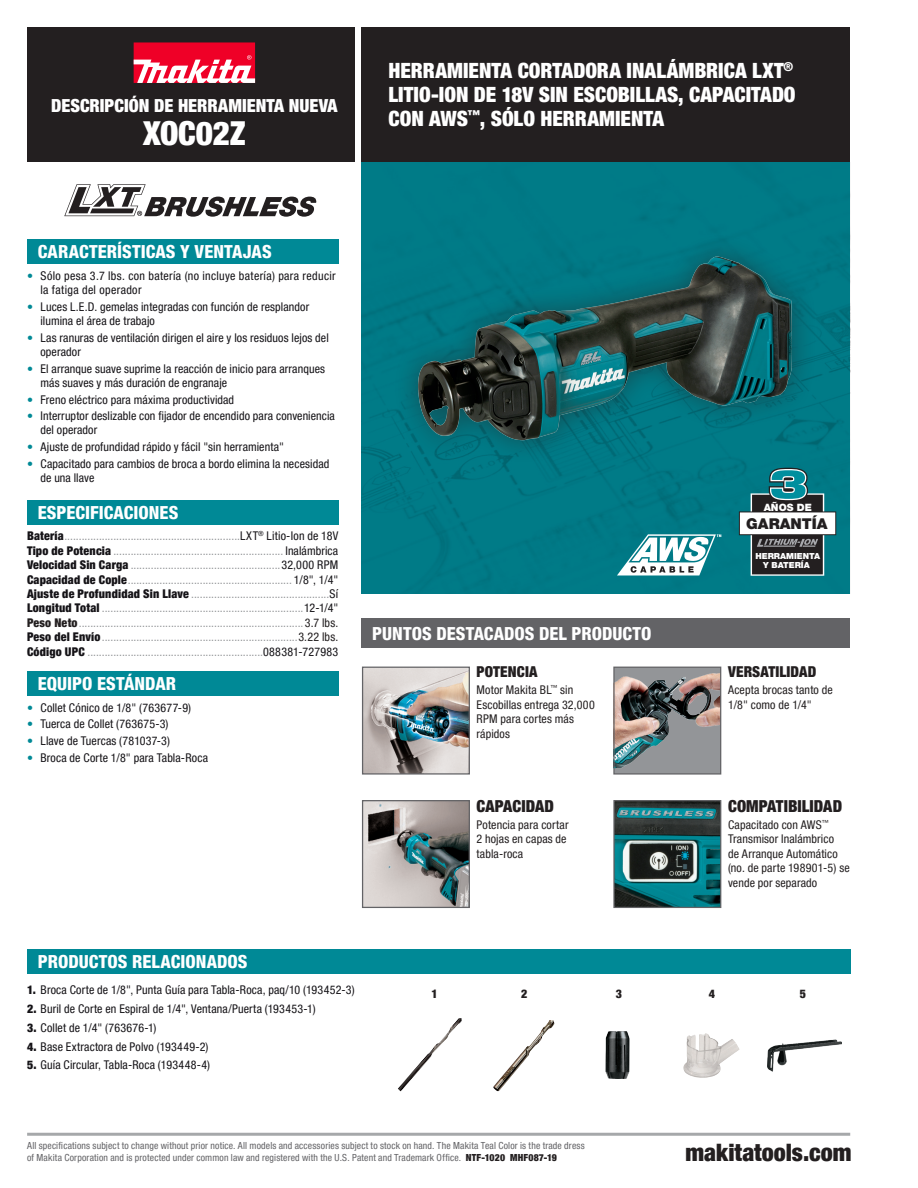
<style>
.page{position:relative;width:918px;height:1188px;background:#fff}
.page>*{position:absolute;margin:0;border:0;box-sizing:border-box;transform-origin:0 0}
.t1{font:900 condensed 33px "Helvetica Neue LT Pro";letter-spacing:-.005em;color:#fff}
.t2{font:900 condensed 24px "Helvetica Neue LT Pro";color:#231f20}
._01_-_PRODUCT_DESCRI{font:900 condensed 21px/24px "Helvetica Neue LT Pro";color:#fff;text-align:justify}
._02_-_SECTION_HEADER{font:800 condensed 18px "Helvetica Neue LT Pro";color:#fff}
.t3{font:900 condensed 18px "Helvetica Neue LT Pro";color:#fff}
._08_-_HIGHLIGHTS_HEA{font:900 condensed 16.5px "Helvetica Neue LT Pro";letter-spacing:.005em;color:#231f20}
._08_-_HIGHLIGHTS_HEA-2{font:900 condensed 15px "Helvetica Neue LT Pro";letter-spacing:.01em;color:#231f20}
.t4{font:900 15px "Helvetica Neue";color:#231f20}
._04_-_SPECIFICATIONS{font:condensed 12px "Helvetica Neue LT Pro";letter-spacing:.015em;color:#939598}
.t5{font:condensed 12px/14.4px "Helvetica Neue LT Pro";letter-spacing:.01em;color:#151317}
._09_-_HIGHLIGHTS_BOD{font:condensed 12px/14.4px "Helvetica Neue LT Pro";letter-spacing:.01em;color:#231f20}
.t6{font:condensed 12px/14.4px "Helvetica Neue LT Pro";letter-spacing:.03em;color:#151317}
.t7{font:900 condensed 12px "Helvetica Neue LT Pro";color:#231f20}
.t8{font:900 10.2px "Helvetica Neue";color:#fff}
.t9{font:condensed 9.75px "Helvetica Neue LT Pro";letter-spacing:.015em;color:#636366}
.t10{font:900 8.4px/9px "Helvetica Neue";color:#fff;text-align:center}
.s1{color:#008996}
.s2{font-weight:900;color:#151317}
.s3{color:#151317}
.s4{font-weight:900;color:#231f20}
.s5{color:#231f20}
.s6{font-weight:900}
</style>
<div class="page">
<div style="left:27px;top:27px;width:327px;height:135px;background:#231f20"></div>
<div style="left:361px;top:27px;width:489px;height:135px;background:#231f20"></div>
<div style="left:361px;top:162px;width:489px;height:432px;background:#007b87"></div>
<hr style="left:27px;top:1133px;width:823px;height:3px;background:#939598">
<img style="left:364px;top:802px;width:104px;height:104px">
<div style="left:362px;top:800px;width:108px;height:108px;border:1px solid #636366"></div>
<img style="left:615px;top:669px;width:104px;height:104px">
<div style="left:613px;top:667px;width:108px;height:108px;border:1px solid #636366"></div>
<img style="left:615px;top:802px;width:104px;height:104px">
<div style="left:613px;top:800px;width:108px;height:108px;border:1px solid #636366"></div>
<img style="left:364px;top:669px;width:104px;height:104px">
<div style="left:362px;top:667px;width:108px;height:108px;border:1px solid #636366"></div>
<img style="left:398px;top:1018px;width:64px;height:74px">
<img style="left:493px;top:1020px;width:62px;height:71px">
<img style="left:605px;top:1031px;width:25px;height:48px">
<img style="left:683px;top:1033px;width:57px;height:45px">
<img style="left:767px;top:1039px;width:75px;height:33px">
<div style="left:393px;top:232px;width:424px;height:232px;background:#231f20;opacity:.5"></div>
<img style="left:419px;top:208px;width:372px;height:327px">
<div style="left:361px;top:619px;width:489px;height:29px;background:#636366"></div>
<div style="left:27px;top:949px;width:823px;height:25px;background:#008996"></div>
<div style="left:27px;top:239px;width:311px;height:25px;background:#008996"></div>
<div style="left:27px;top:500px;width:311px;height:24px;background:#008996"></div>
<div style="left:27px;top:671px;width:311px;height:25px;background:#008996"></div>
<div style="left:134px;top:42px;width:121px;height:41px;background:#ef0027"></div>
<svg style="left:134px;top:55px;width:121px;height:28px"></svg>
<svg style="left:739px;top:468px;width:97px;height:108px"></svg>
<svg style="left:64px;top:184px;width:253px;height:33px"></svg>
<svg style="left:617px;top:534px;width:104px;height:41px"></svg>
<p class="t3" style="left:51px;top:95px;width:288px">DESCRIPCIÓN DE HERRAMIENTA NUEVA</p>
<p class="t1" style="left:143px;top:114px;width:104px">XOC02Z</p>
<p class="_01_-_PRODUCT_DESCRI" style="left:389px;top:58px;width:409px">HERRAMIENTA CORTADORA INALÁMBRICA LXT<sup>® </sup>LITIO-ION DE 18V SIN ESCOBILLAS, CAPACITADO CON AWS<sup>™</sup>, SÓLO HERRAMIENTA</p>
<p class="_02_-_SECTION_HEADER" style="left:38px;top:240px;width:235px">CARACTERÍSTICAS Y VENTAJAS</p>
<p class="t6" style="left:40px;top:268px;width:297px;text-indent:-14px"><span class="s1">•</span> Sólo pesa 3.7 lbs. con batería (no incluye batería) para reducir la fatiga del operador</p>
<p class="t5" style="left:40px;top:299px;width:270px;text-indent:-14px"><span class="s1">•</span> Luces L.E.D. gemelas integradas con función de resplandor ilumina el área de trabajo</p>
<p class="t5" style="left:40px;top:330px;width:290px;text-indent:-14px"><span class="s1">•</span> Las ranuras de ventilación dirigen el aire y los residuos lejos del operador</p>
<p class="t5" style="left:40px;top:361px;width:286px;text-indent:-14px"><span class="s1">•</span> El arranque suave suprime la reacción de inicio para arranques más suaves y más duración de engranaje</p>
<p class="t5" style="left:27px;top:392px;width:209px"><span class="s1">•</span> Freno eléctrico para máxima productividad</p>
<p class="t5" style="left:40px;top:409px;width:296px;text-indent:-14px"><span class="s1">•</span> Interruptor deslizable con fijador de encendido para conveniencia del operador</p>
<p class="t5" style="left:27px;top:439px;width:258px"><span class="s1">•</span> Ajuste de profundidad rápido y fácil "sin herramienta"</p>
<p class="t5" style="left:40px;top:456px;width:290px;text-indent:-14px"><span class="s1">•</span> Capacitado para cambios de broca a bordo elimina la necesidad de una llave</p>
<p class="_02_-_SECTION_HEADER" style="left:38px;top:501px;width:142px">ESPECIFICACIONES</p>
<p class="_04_-_SPECIFICATIONS" style="left:27px;top:529px;width:313px"><span class="s2">Batería</span>.............................................................<span class="s3">LXT</span><sup>®</sup> <span class="s3">Litio-Ion de 18V</span></p>
<p class="_04_-_SPECIFICATIONS" style="left:27px;top:544px;width:313px"><span class="s2">Tipo de Potencia</span> ........................................................... <span class="s3">Inalámbrica</span></p>
<p class="_04_-_SPECIFICATIONS" style="left:27px;top:558px;width:313px"><span class="s2">Velocidad Sin Carga</span> ....................................................<span class="s3">32,000 RPM</span></p>
<p class="_04_-_SPECIFICATIONS" style="left:27px;top:572px;width:313px"><span class="s2">Capacidad de Cople</span>......................................................... <span class="s3">1/8", 1/4"</span></p>
<p class="_04_-_SPECIFICATIONS" style="left:27px;top:587px;width:313px"><span class="s2">Ajuste de Profundidad Sin Llave</span> ................................................<span class="s3">Sí</span></p>
<p class="_04_-_SPECIFICATIONS" style="left:27px;top:601px;width:313px"><span class="s2">Longitud Total</span> ......................................................................<span class="s3">12-1/4"</span></p>
<p class="_04_-_SPECIFICATIONS" style="left:27px;top:616px;width:313px"><span class="s4">Peso Neto</span>..............................................................................<span class="s5">3.7 lbs.</span></p>
<p class="_04_-_SPECIFICATIONS" style="left:27px;top:630px;width:313px"><span class="s2">Peso del Envío</span>....................................................................<span class="s5">3.22 lbs.</span></p>
<p class="_04_-_SPECIFICATIONS" style="left:27px;top:644px;width:313px"><span class="s2">Código UPC</span> .............................................................<span class="s3">088381-727983</span></p>
<p class="_02_-_SECTION_HEADER" style="left:38px;top:673px;width:140px">EQUIPO ESTÁNDAR</p>
<p class="t5" style="left:27px;top:700px;width:166px"><span class="s1">•</span> Collet Cónico de 1/8" (763677-9)</p>
<p class="t5" style="left:27px;top:717px;width:143px"><span class="s1">•</span> Tuerca de Collet (763675-3)</p>
<p class="t5" style="left:27px;top:733px;width:145px"><span class="s1">•</span> Llave de Tuercas (781037-3)</p>
<p class="t5" style="left:27px;top:750px;width:183px"><span class="s1">•</span> Broca de Corte 1/8" para Tabla-Roca</p>
<h3 class="_02_-_SECTION_HEADER" style="left:372px;top:622px;width:281px">PUNTOS DESTACADOS DEL PRODUCTO</h3>
<p class="_08_-_HIGHLIGHTS_HEA-2" style="left:477px;top:663px;width:63px">POTENCIA</p>
<p class="_09_-_HIGHLIGHTS_BOD" style="left:477px;top:683px;width:120px">Motor Makita BL<sup>™</sup> sin<br>Escobillas entrega 32,000<br>RPM para cortes más rápidos</p>
<p class="_08_-_HIGHLIGHTS_HEA" style="left:477px;top:796px;width:79px">CAPACIDAD</p>
<p class="_09_-_HIGHLIGHTS_BOD" style="left:477px;top:817px;width:94px">Potencia para cortar</p>
<p class="_09_-_HIGHLIGHTS_BOD" style="left:477px;top:832px;width:92px">2 hojas en capas de tabla-roca</p>
<p class="t8" style="left:764px;top:501px;width:50px">AÑOS DE</p>
<p class="t4" style="left:746px;top:515px;width:83px">GARANTÍA</p>
<p class="t10" style="left:755px;top:551px;width:66px">HERRAMIENTA<br>Y BATERÍA</p>
<p class="_08_-_HIGHLIGHTS_HEA-2" style="left:728px;top:663px;width:90px">VERSATILIDAD</p>
<p class="_09_-_HIGHLIGHTS_BOD" style="left:728px;top:683px;width:106px">Acepta brocas tanto de<br>1/8" como de 1/4"</p>
<p class="_08_-_HIGHLIGHTS_HEA" style="left:728px;top:796px;width:116px">COMPATIBILIDAD</p>
<p class="_09_-_HIGHLIGHTS_BOD" style="left:728px;top:817px;width:123px">Capacitado con AWS<sup>™<br></sup>Transmisor Inalámbrico<br>de Arranque Automático (no. de parte 198901-5) se vende por separado</p>
<p class="_02_-_SECTION_HEADER" style="left:38px;top:951px;width:211px">PRODUCTOS RELACIONADOS</p>
<p class="t5" style="left:27px;top:983px;width:329px"><span class="s6">1.</span> Broca Corte de 1/8", Punta Guía para Tabla-Roca, paq/10 (193452-3)</p>
<p class="t5" style="left:27px;top:1002px;width:290px"><span class="s6">2.</span> Buril de Corte en Espiral de 1/4", Ventana/Puerta (193453-1)</p>
<p class="t5" style="left:27px;top:1020px;width:131px"><span class="s6">3.</span> Collet de 1/4" (763676-1)</p>
<p class="t5" style="left:27px;top:1039px;width:183px"><span class="s6">4.</span> Base Extractora de Polvo (193449-2)</p>
<p class="t5" style="left:27px;top:1058px;width:185px"><span class="s6">5.</span> Guía Circular, Tabla-Roca (193448-4)</p>
<p class="t7" style="left:432px;top:987px;width:8px">1</p>
<p class="t7" style="left:521px;top:987px;width:8px">2</p>
<p class="t7" style="left:616px;top:987px;width:8px">3</p>
<p class="t7" style="left:709px;top:987px;width:8px">4</p>
<p class="t7" style="left:800px;top:987px;width:8px">5</p>
<p class="t9" style="left:27px;top:1140px;width:559px">All specifications subject to change without prior notice. All models and accessories subject to stock on hand. The Makita Teal Color is the trade dress</p>
<p class="t9" style="left:27px;top:1151px;width:531px">of Makita Corporation and is protected under common law and registered with the U.S. Patent and Trademark Office. <span class="s4">NTF-1020 MHF087-19</span></p>
<p class="t2" style="left:685px;top:1138px;width:167px">makitatools.com</p>
</div>
